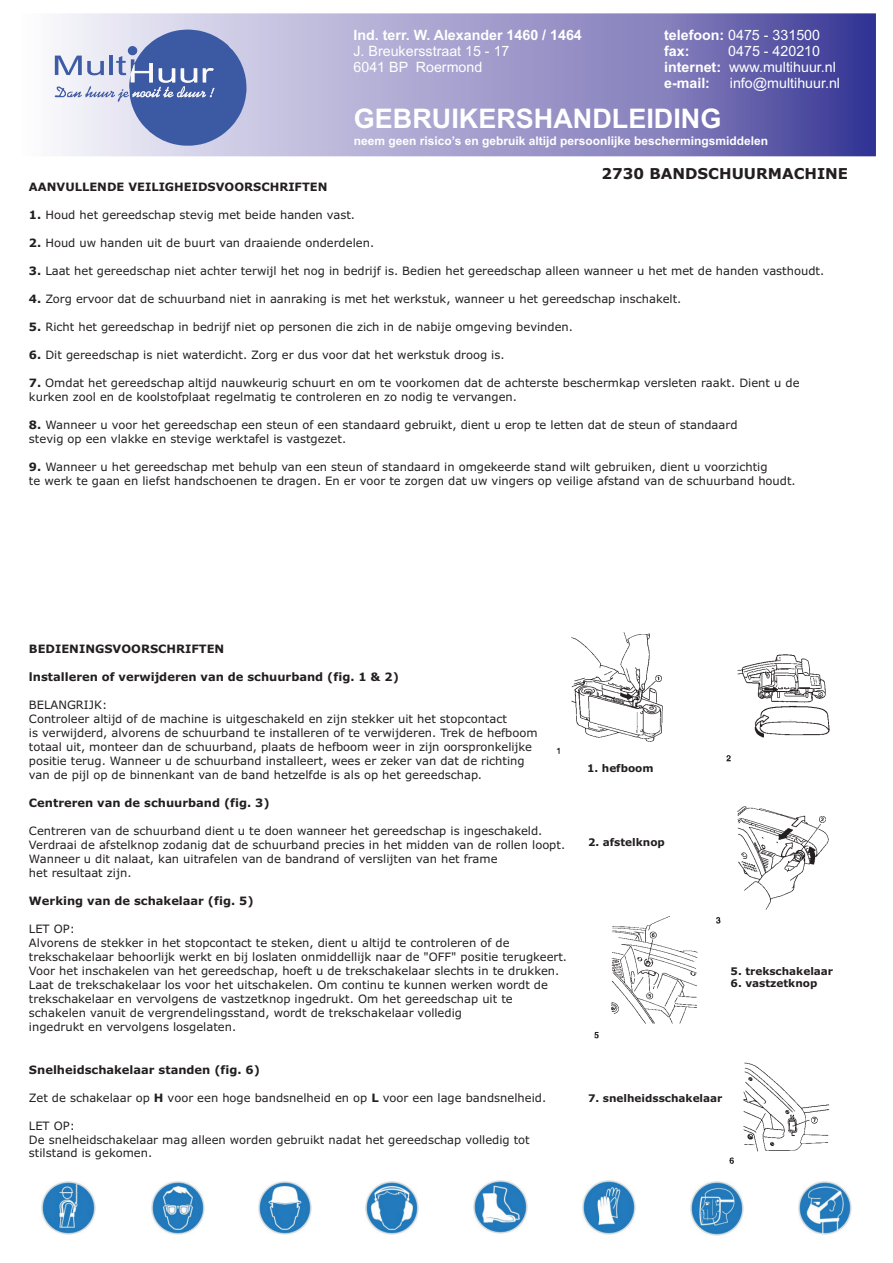
<style>
.page{position:relative;width:893px;height:1263px;background:#fff}
.page>*{position:absolute;margin:0;border:0;box-sizing:border-box;transform-origin:0 0}
.t1{font:700 27px "Arial";color:#fff}
.t2{font:700 15px "Verdana";color:#231f20}
.t3{font:14.25px/15.9px "Arial";color:#fff}
.t4{font:700 14.25px/15.9px "Arial";color:#fff}
.t5{font:700 12px "Arial";color:#fff}
.t6{font:11.55px/14px "Verdana";color:#231f20}
.t7{font:700 11.55px "Verdana";color:#231f20}
.t8{font:700 10.5px "Verdana";color:#231f20}
.s1{font-weight:400}
.s2{font-weight:700}
</style>
<div class="page">
<svg style="left:54px;top:14px;width:821px;height:141px;background:#928fc4"></svg>
<div style="left:17px;top:11px;width:861px;height:147px;border:2px solid #fff"></div>
<svg style="left:55px;top:30px;width:191px;height:116px;background:#95a3cc"></svg>
<img style="left:42px;top:1181px;width:53px;height:53px">
<img style="left:151px;top:1181px;width:53px;height:53px">
<img style="left:258px;top:1181px;width:54px;height:54px">
<img style="left:366px;top:1181px;width:53px;height:53px">
<img style="left:474px;top:1180px;width:53px;height:54px">
<img style="left:582px;top:1181px;width:53px;height:53px">
<img style="left:690px;top:1181px;width:54px;height:54px">
<img style="left:799px;top:1181px;width:53px;height:53px">
<img style="left:556px;top:632px;width:107px;height:122px">
<img style="left:726px;top:654px;width:104px;height:108px">
<img style="left:737px;top:806px;width:92px;height:104px">
<img style="left:594px;top:916px;width:127px;height:122px">
<img style="left:729px;top:1062px;width:101px;height:102px">
<p class="t4" style="left:664px;top:28px;width:157px">telefoon: <span class="s1">0475 - 331500 </span>fax:</p>
<p class="t4" style="left:353px;top:29px;width:230px">Ind. terr. W. Alexander 1460 / 1464</p>
<p class="t3" style="left:353px;top:45px;width:158px">J. Breukersstraat 15 - 17<br>6041 BP Roermond</p>
<h1 class="t1" style="left:354px;top:108px;width:369px">GEBRUIKERSHANDLEIDING</h1>
<p class="t5" style="left:354px;top:136px;width:416px">neem geen risico’s en gebruik altijd persoonlijke beschermingsmiddelen</p>
<p class="t2" style="left:602px;top:167px;width:248px">2730 BANDSCHUURMACHINE</p>
<p class="t3" style="left:664px;top:44px;width:173px;text-indent:64px">0475 - 420210 <span class="s2">internet:</span> www.multihuur.nl <span class="s2">e-mail:</span></p>
<p class="t3" style="left:730px;top:76px;width:112px">info@multihuur.nl</p>
<p class="t7" style="left:29px;top:182px;width:300px">AANVULLENDE VEILIGHEIDSVOORSCHRIFTEN</p>
<p class="t6" style="left:29px;top:209px;width:328px"><span class="s2">1.</span> Houd het gereedschap stevig met beide handen vast.</p>
<p class="t6" style="left:29px;top:237px;width:347px"><span class="s2">2.</span> Houd uw handen uit de buurt van draaiende onderdelen.</p>
<p class="t6" style="left:29px;top:265px;width:797px"><span class="s2">3.</span> Laat het gereedschap niet achter terwijl het nog in bedrijf is. Bedien het gereedschap alleen wanneer u het met de handen vasthoudt.</p>
<p class="t6" style="left:29px;top:293px;width:654px"><span class="s2">4.</span> Zorg ervoor dat de schuurband niet in aanraking is met het werkstuk, wanneer u het gereedschap inschakelt.</p>
<p class="t6" style="left:29px;top:321px;width:546px"><span class="s2">5.</span> Richt het gereedschap in bedrijf niet op personen die zich in de nabije omgeving bevinden.</p>
<p class="t6" style="left:29px;top:349px;width:477px"><span class="s2">6.</span> Dit gereedschap is niet waterdicht. Zorg er dus voor dat het werkstuk droog is.</p>
<p class="t6" style="left:29px;top:377px;width:772px"><span class="s2">7.</span> Omdat het gereedschap altijd nauwkeurig schuurt en om te voorkomen dat de achterste beschermkap versleten raakt. Dient u de kurken zool en de koolstofplaat regelmatig te controleren en zo nodig te vervangen.</p>
<p class="t6" style="left:29px;top:419px;width:710px"><span class="s2">8.</span> Wanneer u voor het gereedschap een steun of een standaard gebruikt, dient u erop te letten dat de steun of standaard stevig op een vlakke en stevige werktafel is vastgezet.</p>
<p class="t6" style="left:29px;top:461px;width:768px"><span class="s2">9.</span> Wanneer u het gereedschap met behulp van een steun of standaard in omgekeerde stand wilt gebruiken, dient u voorzichtig<br>te werk te gaan en liefst handschoenen te dragen. En er voor te zorgen dat uw vingers op veilige afstand van de schuurband houdt.</p>
<p class="t7" style="left:29px;top:644px;width:197px">BEDIENINGSVOORSCHRIFTEN</p>
<p class="t7" style="left:29px;top:672px;width:371px">lnstalleren of verwijderen van de schuurband (fig. 1 &amp; 2)</p>
<p class="t6" style="left:29px;top:698px;width:510px">BELANGRIJK:<br>Controleer altijd of de machine is uitgeschakeld en zijn stekker uit het stopcontact<br>is verwijderd, alvorens de schuurband te installeren of te verwijderen. Trek de hefboom totaal uit, monteer dan de schuurband, plaats de hefboom weer in zijn oorspronkelijke positie terug. Wanneer u de schuurband installeert, wees er zeker van dat de richting van de pijl op de binnenkant van de band hetzelfde is als op het gereedschap.</p>
<p class="t7" style="left:29px;top:798px;width:242px">Centreren van de schuurband (fig. 3)</p>
<p class="t6" style="left:29px;top:824px;width:538px">Centreren van de schuurband dient u te doen wanneer het gereedschap is ingeschakeld.<br>Verdraai de afstelknop zodanig dat de schuurband precies in het midden van de rollen loopt.<br>Wanneer u dit nalaat, kan uitrafelen van de bandrand of verslijten van het frame<br>het resultaat zijn.</p>
<p class="t7" style="left:29px;top:896px;width:226px">Werking van de schakelaar (fig. 5)</p>
<p class="t6" style="left:29px;top:922px;width:540px">LET OP:<br>Alvorens de stekker in het stopcontact te steken, dient u altijd te controleren of de trekschakelaar behoorlijk werkt en bij loslaten onmiddellijk naar de "OFF" positie terugkeert.<br>Voor het inschakelen van het gereedschap, hoeft u de trekschakelaar slechts in te drukken.<br>Laat de trekschakelaar los voor het uitschakelen. Om continu te kunnen werken wordt de trekschakelaar en vervolgens de vastzetknop ingedrukt. Om het gereedschap uit te schakelen vanuit de vergrendelingsstand, wordt de trekschakelaar volledig<br>ingedrukt en vervolgens losgelaten.</p>
<p class="t7" style="left:29px;top:1065px;width:233px">Snelheidschakelaar standen (fig. 6)</p>
<p class="t6" style="left:29px;top:1091px;width:519px">Zet de schakelaar op <span class="s2">H</span> voor een hoge bandsnelheid en op <span class="s2">L</span> voor een lage bandsnelheid.</p>
<p class="t6" style="left:29px;top:1119px;width:502px">LET OP:<br>De snelheidschakelaar mag alleen worden gebruikt nadat het gereedschap volledig tot stilstand is gekomen.</p>
<p class="t8" style="left:587px;top:764px;width:68px">1. hefboom</p>
<p class="t8" style="left:588px;top:838px;width:78px">2. afstelknop</p>
<p class="t8" style="left:730px;top:967px;width:104px">5. trekschakelaar</p>
<p class="t8" style="left:730px;top:979px;width:88px">6. vastzetknop</p>
<p class="t8" style="left:588px;top:1094px;width:136px">7. snelheidsschakelaar</p>
</div>
